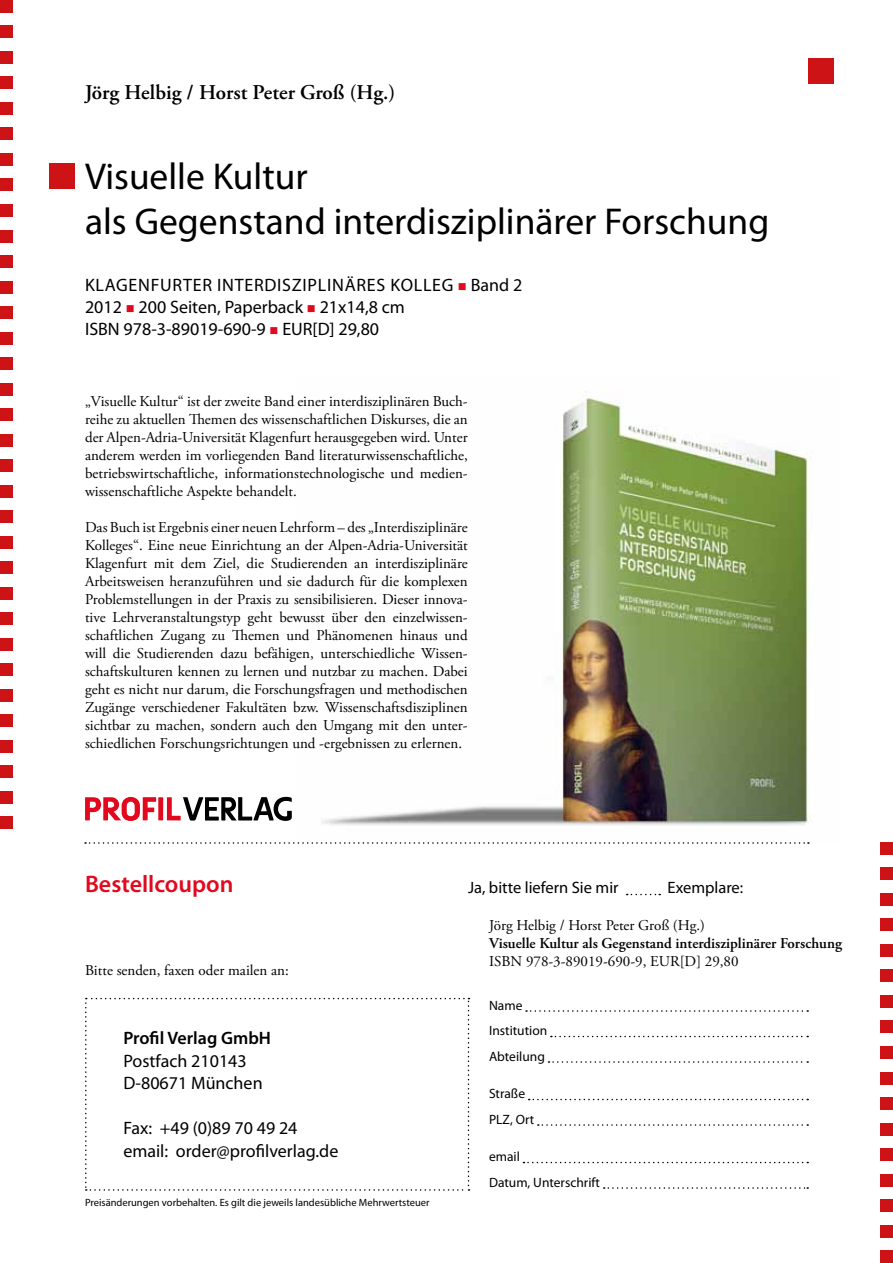
<style>
.page{position:relative;width:893px;height:1263px;background:#fff}
.page>*{position:absolute;margin:0;border:0;box-sizing:border-box;transform-origin:0 0}
.t1{font:37.5px/45px "Myriad Pro";color:#000}
.t2{font:600 24px "Myriad Pro";color:#e2091f}
.t3{font:600 21px "Adobe Garamond Pro";color:#000}
.t4{font:18px/22.5px "Myriad Pro";color:#000}
.t5{font:600 18px "Myriad Pro";color:#000}
.t6{font:16.5px "Myriad Pro";color:#000}
.t7{font:15px/18px "Adobe Garamond Pro";color:#000;text-align:justify}
.t8{font:600 15px "Adobe Garamond Pro";color:#000}
.t9{font:13.5px/25.5px "Myriad Pro";color:#000}
.t10{font:10.5px "Myriad Pro";color:#000}
.s1{color:#e2091f}
</style>
<div class="page">
<img style="left:321px;top:397px;width:491px;height:446px">
<svg style="left:85px;top:842px;width:724px;height:2px"></svg>
<svg style="left:85px;top:797px;width:207px;height:24px"></svg>
<div style="left:49px;top:163px;width:25px;height:26px;background:#cd1316"></div>
<div style="left:808px;top:58px;width:25px;height:26px;background:#cd1316"></div>
<svg style="left:627px;top:894px;width:33px;height:1px"></svg>
<svg style="left:526px;top:1010px;width:282px;height:2px"></svg>
<svg style="left:551px;top:1036px;width:257px;height:1px"></svg>
<svg style="left:548px;top:1061px;width:260px;height:2px"></svg>
<svg style="left:529px;top:1099px;width:279px;height:1px"></svg>
<svg style="left:538px;top:1124px;width:270px;height:2px"></svg>
<svg style="left:523px;top:1162px;width:285px;height:1px"></svg>
<svg style="left:604px;top:1187px;width:204px;height:2px"></svg>
<svg style="left:85px;top:998px;width:384px;height:193px"></svg>
<div style="left:0;top:0;width:13px;height:13px;background:#cd1316"></div>
<div style="left:0;top:26px;width:13px;height:12px;background:#cd1316"></div>
<div style="left:0;top:51px;width:13px;height:13px;background:#cd1316"></div>
<div style="left:0;top:77px;width:13px;height:12px;background:#cd1316"></div>
<div style="left:0;top:102px;width:13px;height:13px;background:#cd1316"></div>
<div style="left:0;top:128px;width:13px;height:12px;background:#cd1316"></div>
<div style="left:0;top:153px;width:13px;height:13px;background:#cd1316"></div>
<div style="left:0;top:179px;width:13px;height:12px;background:#cd1316"></div>
<div style="left:0;top:204px;width:13px;height:13px;background:#cd1316"></div>
<div style="left:0;top:230px;width:13px;height:12px;background:#cd1316"></div>
<div style="left:0;top:255px;width:13px;height:13px;background:#cd1316"></div>
<div style="left:0;top:281px;width:13px;height:12px;background:#cd1316"></div>
<div style="left:0;top:306px;width:13px;height:13px;background:#cd1316"></div>
<div style="left:0;top:332px;width:13px;height:12px;background:#cd1316"></div>
<div style="left:0;top:357px;width:13px;height:13px;background:#cd1316"></div>
<div style="left:0;top:383px;width:13px;height:12px;background:#cd1316"></div>
<div style="left:0;top:408px;width:13px;height:13px;background:#cd1316"></div>
<div style="left:0;top:434px;width:13px;height:12px;background:#cd1316"></div>
<div style="left:0;top:459px;width:13px;height:13px;background:#cd1316"></div>
<div style="left:0;top:485px;width:13px;height:12px;background:#cd1316"></div>
<div style="left:0;top:510px;width:13px;height:13px;background:#cd1316"></div>
<div style="left:0;top:536px;width:13px;height:13px;background:#cd1316"></div>
<div style="left:0;top:561px;width:13px;height:13px;background:#cd1316"></div>
<div style="left:0;top:587px;width:13px;height:13px;background:#cd1316"></div>
<div style="left:0;top:612px;width:13px;height:13px;background:#cd1316"></div>
<div style="left:0;top:638px;width:13px;height:13px;background:#cd1316"></div>
<div style="left:0;top:663px;width:13px;height:13px;background:#cd1316"></div>
<div style="left:0;top:689px;width:13px;height:13px;background:#cd1316"></div>
<div style="left:0;top:714px;width:13px;height:13px;background:#cd1316"></div>
<div style="left:0;top:740px;width:13px;height:13px;background:#cd1316"></div>
<div style="left:0;top:765px;width:13px;height:13px;background:#cd1316"></div>
<div style="left:0;top:791px;width:13px;height:13px;background:#cd1316"></div>
<div style="left:0;top:816px;width:13px;height:13px;background:#cd1316"></div>
<div style="left:880px;top:842px;width:13px;height:13px;background:#cd1316"></div>
<div style="left:880px;top:867px;width:13px;height:13px;background:#cd1316"></div>
<div style="left:880px;top:893px;width:13px;height:13px;background:#cd1316"></div>
<div style="left:880px;top:918px;width:13px;height:13px;background:#cd1316"></div>
<div style="left:880px;top:944px;width:13px;height:13px;background:#cd1316"></div>
<div style="left:880px;top:969px;width:13px;height:13px;background:#cd1316"></div>
<div style="left:880px;top:995px;width:13px;height:13px;background:#cd1316"></div>
<div style="left:880px;top:1020px;width:13px;height:13px;background:#cd1316"></div>
<div style="left:880px;top:1046px;width:13px;height:13px;background:#cd1316"></div>
<div style="left:880px;top:1071px;width:13px;height:13px;background:#cd1316"></div>
<div style="left:880px;top:1097px;width:13px;height:13px;background:#cd1316"></div>
<div style="left:880px;top:1123px;width:13px;height:12px;background:#cd1316"></div>
<div style="left:880px;top:1148px;width:13px;height:13px;background:#cd1316"></div>
<div style="left:880px;top:1174px;width:13px;height:12px;background:#cd1316"></div>
<div style="left:880px;top:1199px;width:13px;height:13px;background:#cd1316"></div>
<div style="left:880px;top:1225px;width:13px;height:12px;background:#cd1316"></div>
<div style="left:880px;top:1250px;width:13px;height:13px;background:#cd1316"></div>
<h3 class="t3" style="left:85px;top:80px;width:312px">Jörg Helbig / Horst Peter Groß (Hg.)</h3>
<h1 class="t1" style="left:85px;top:153px;width:686px">Visuelle Kultur<br>als Gegenstand interdisziplinärer Forschung</h1>
<p class="t4" style="left:85px;top:274px;width:439px;line-height:21.6px">KLAGENFURTER INTERDISZIPLINÄRES KOLLEG <span class="s1">■</span> Band 2<br>2012 <span class="s1">■</span> 200 Seiten, Paperback <span class="s1">■</span> 21x14,8 cm<br>ISBN 978-3-89019-690-9 <span class="s1">■</span> EUR[D] 29,80</p>
<p class="t7" style="left:85px;top:393px;width:384px">„Visuelle Kultur“ ist der zweite Band einer interdisziplinären Buch&shy;reihe zu aktuellen Themen des wissenschaftlichen Diskurses, die an der Alpen-Adria-Universität Klagenfurt herausgegeben wird. Unter anderem werden im vorliegenden Band literaturwissenschaftliche, betriebswirtschaftliche, informationstechnologische und medien&shy;wissenschaftliche Aspekte behandelt.</p>
<p class="t7" style="left:85px;top:519px;width:384px">Das Buch ist Ergebnis einer neuen Lehrform – des „Interdisziplinäre Kolleges“. Eine neue Einrichtung an der Alpen-Adria-Universität Klagenfurt mit dem Ziel, die Studierenden an interdisziplinäre Arbeitsweisen heranzuführen und sie dadurch für die komplexen Problemstellungen in der Praxis zu sensibilisieren. Dieser innova&shy;tive Lehrveranstaltungstyp geht bewusst über den einzelwissen&shy;schaftlichen Zugang zu Themen und Phänomenen hinaus und will die Studierenden dazu befähigen, unterschiedliche Wissen&shy;schaftskulturen kennen zu lernen und nutzbar zu machen. Dabei geht es nicht nur darum, die Forschungsfragen und methodischen Zugänge verschiedener Fakultäten bzw. Wissenschaftsdisziplinen sichtbar zu machen, sondern auch den Umgang mit den unter&shy;schiedlichen Forschungsrichtungen und -ergebnissen zu erlernen.</p>
<h2 class="t2" style="left:85px;top:869px;width:150px">Bestellcoupon</h2>
<p class="t6" style="left:468px;top:877px;width:152px">Ja, bitte liefern Sie mir</p>
<p class="t6" style="left:668px;top:877px;width:77px">Exemplare:</p>
<p class="t7" style="left:85px;top:962px;width:205px">Bitte senden, faxen oder mailen an:</p>
<p class="t5" style="left:123px;top:1027px;width:149px">Profil Verlag GmbH</p>
<p class="t4" style="left:123px;top:1049px;width:141px">Postfach 210143<br>D-80671 München</p>
<p class="t4" style="left:123px;top:1117px;width:216px">Fax: +49 (0)89 70 49 24 email: order@profilverlag.de</p>
<p class="t10" style="left:85px;top:1196px;width:346px">Preisänderungen vorbehalten. Es gilt die jeweils landesübliche Mehrwertsteuer</p>
<p class="t7" style="left:489px;top:917px;width:218px">Jörg Helbig / Horst Peter Groß (Hg.)</p>
<p class="t8" style="left:489px;top:935px;width:354px">Visuelle Kultur als Gegenstand interdisziplinärer Forschung</p>
<p class="t7" style="left:489px;top:953px;width:251px">ISBN 978-3-89019-690-9, EUR[D] 29,80</p>
<p class="t9" style="left:489px;top:992px;width:60px">Name<br>Institution<br>Abteilung</p>
<p class="t9" style="left:489px;top:1081px;width:47px">Straße<br>PLZ, Ort</p>
<p class="t9" style="left:489px;top:1144px;width:113px">email<br>Datum, Unterschrift</p>
</div>
